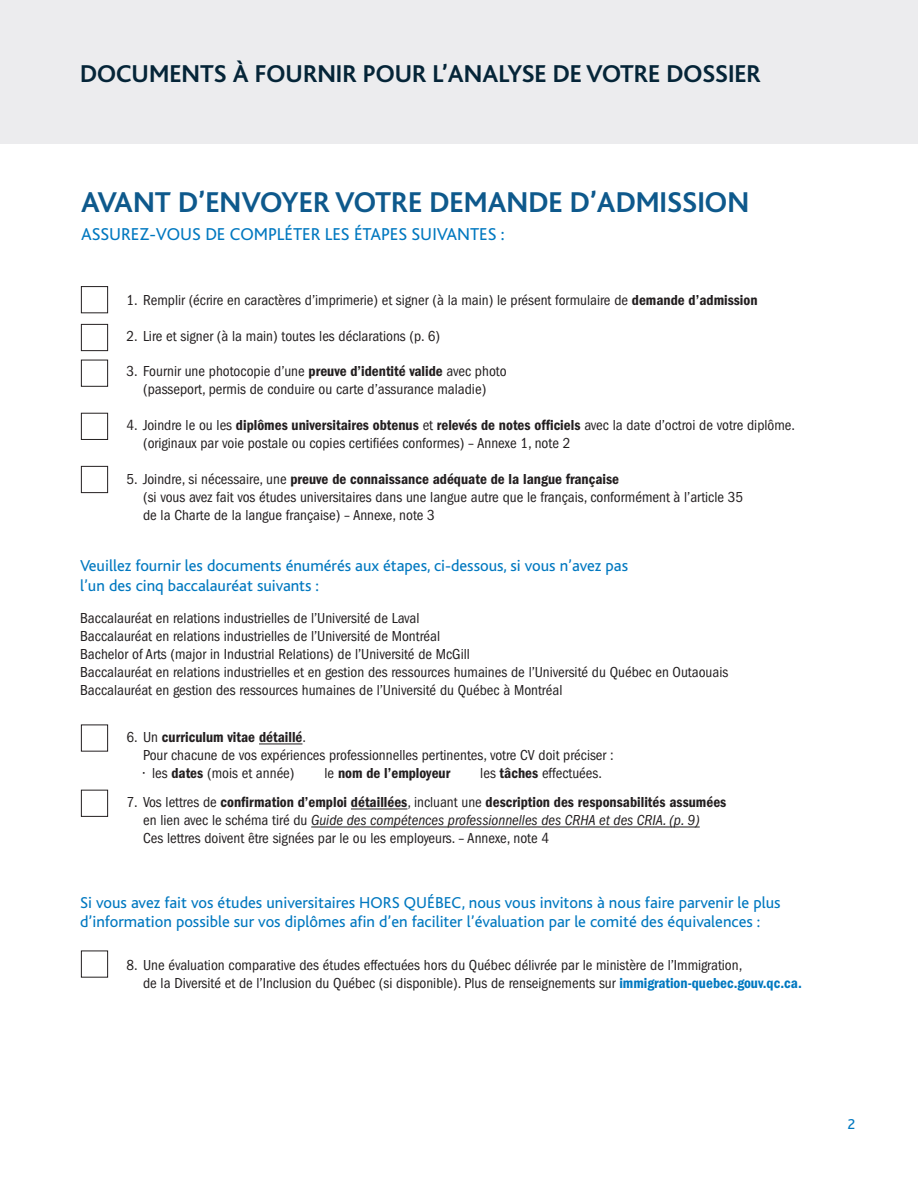
<style>
.page{position:relative;width:918px;height:1188px;background:#fff}
.page>*{position:absolute;margin:0;border:0;box-sizing:border-box;transform-origin:0 0}
.t1{font:700 30px "Bliss";color:#0e598c}
.t2{font:700 25.5px "Bliss";color:#052538}
.t3{font:18px "Bliss";color:#0078c0}
.t4{font:16.5px/19.8px "Bliss";color:#0078c0}
.t5{font:condensed 15px/18px "Franklin Gothic";color:#231f20}
.t6{font:600 condensed 15px "Franklin Gothic";color:#231f20}
.t7{font:15px "Bliss";color:#0078c0}
.s1{font-weight:600}
.s2{font-weight:400}
.s3{font-style:italic}
.s4{font-weight:600;color:#0078c0}
</style>
<div class="page">
<div style="left:0;top:0;width:918px;height:144px;background:#ececee"></div>
<hr style="left:259px;top:744px;width:43px;height:1px;background:#231f20">
<hr style="left:351px;top:809px;width:56px;height:1px;background:#231f20">
<hr style="left:311px;top:827px;width:389px;height:1px;background:#231f20">
<div style="left:81px;top:286px;width:27px;height:27px;border:1px solid #231f20"></div>
<div style="left:81px;top:360px;width:27px;height:27px;border:1px solid #231f20"></div>
<div style="left:81px;top:413px;width:27px;height:27px;border:1px solid #231f20"></div>
<div style="left:81px;top:790px;width:27px;height:27px;border:1px solid #231f20"></div>
<div style="left:81px;top:725px;width:27px;height:27px;border:1px solid #231f20"></div>
<div style="left:81px;top:951px;width:27px;height:27px;border:1px solid #231f20"></div>
<div style="left:81px;top:466px;width:27px;height:27px;border:1px solid #231f20"></div>
<div style="left:81px;top:324px;width:27px;height:27px;border:1px solid #231f20"></div>
<h2 class="t2" style="left:80px;top:60px;width:682px">DOCUMENTS À FOURNIR POUR L’ANALYSE DE VOTRE DOSSIER</h2>
<h1 class="t1" style="left:81px;top:186px;width:670px">AVANT D’ENVOYER VOTRE DEMANDE D’ADMISSION</h1>
<p class="t3" style="left:81px;top:225px;width:425px">ASSUREZ-VOUS DE COMPLÉTER LES ÉTAPES SUIVANTES :</p>
<p class="t5" style="left:127px;top:291px;width:633px">1. Remplir (écrire en caractères d’imprimerie) et signer (à la main) le présent formulaire de <span class="s1">demande d’admission</span></p>
<p class="t5" style="left:127px;top:327px;width:315px">2. Lire et signer (à la main) toutes les déclarations (p. 6)</p>
<p class="t5" style="left:127px;top:363px;width:382px;text-align:center">3. Fournir une photocopie d’une <span class="s1">preuve d’identité valide</span> avec photo (passeport, permis de conduire ou carte d’assurance maladie)</p>
<p class="t5" style="left:143px;top:416px;width:654px;text-indent:-16px">4. Joindre le ou les <span class="s1">diplômes universitaires obtenus</span> et <span class="s1">relevés de notes officiels</span> avec la date d’octroi de votre diplôme. (originaux par voie postale ou copies certifiées conformes) – Annexe 1, note 2</p>
<p class="t5" style="left:143px;top:470px;width:602px;text-indent:-16px">5. Joindre, si nécessaire, une <span class="s1">preuve de connaissance adéquate de la langue française<br></span>(si vous avez fait vos études universitaires dans une langue autre que le français, conformément à l’article 35 de la Charte de la langue française) – Annexe, note 3</p>
<p class="t4" style="left:80px;top:556px;width:550px">Veuillez fournir les documents énumérés aux étapes, ci-dessous, si vous n’avez pas l’un des cinq baccalauréat suivants :</p>
<p class="t5" style="left:80px;top:609px;width:650px">Baccalauréat en relations industrielles de l’Université de Laval<br>Baccalauréat en relations industrielles de l’Université de Montréal<br>Bachelor of Arts (major in Industrial Relations) de l’Université de McGill<br>Baccalauréat en relations industrielles et en gestion des ressources humaines de l’Université du Québec en Outaouais Baccalauréat en gestion des ressources humaines de l’Université du Québec à Montréal</p>
<p class="t5" style="left:143px;top:728px;width:472px;text-indent:-16px">6. Un <span class="s1">curriculum vitae détaillé</span>.<br>Pour chacune de vos expériences professionnelles pertinentes, votre CV doit préciser :</p>
<p class="t5" style="left:143px;top:764px;width:153px">• les <span class="s1">dates</span> (mois et année)</p>
<p class="t6" style="left:325px;top:764px;width:127px"><span class="s2">le</span> nom de l’employeur</p>
<p class="t5" style="left:480px;top:764px;width:123px">les <span class="s1">tâches</span> effectuées.</p>
<p class="t5" style="left:143px;top:793px;width:585px;text-indent:-16px">7. Vos lettres de <span class="s1">confirmation d’emploi détaillées</span>, incluant une <span class="s1">description des responsabilités assumées </span>en lien avec le schéma tiré du <span class="s3">Guide des compétences professionnelles des CRHA et des CRIA. (p. 9)<br></span>Ces lettres doivent être signées par le ou les employeurs. – Annexe, note 4</p>
<p class="t4" style="left:80px;top:893px;width:702px">Si vous avez fait vos études universitaires HORS QUÉBEC, nous vous invitons à nous faire parvenir le plus d’information possible sur vos diplômes afin d’en faciliter l’évaluation par le comité des équivalences :</p>
<p class="t5" style="left:143px;top:956px;width:660px;text-indent:-16px">8. Une évaluation comparative des études effectuées hors du Québec délivrée par le ministère de l’Immigration,<br>de la Diversité et de l’Inclusion du Québec (si disponible). Plus de renseignements sur <span class="s4">immigration-quebec.gouv.qc.ca.</span></p>
<p class="t7" style="left:848px;top:1116px;width:9px">2</p>
</div>
